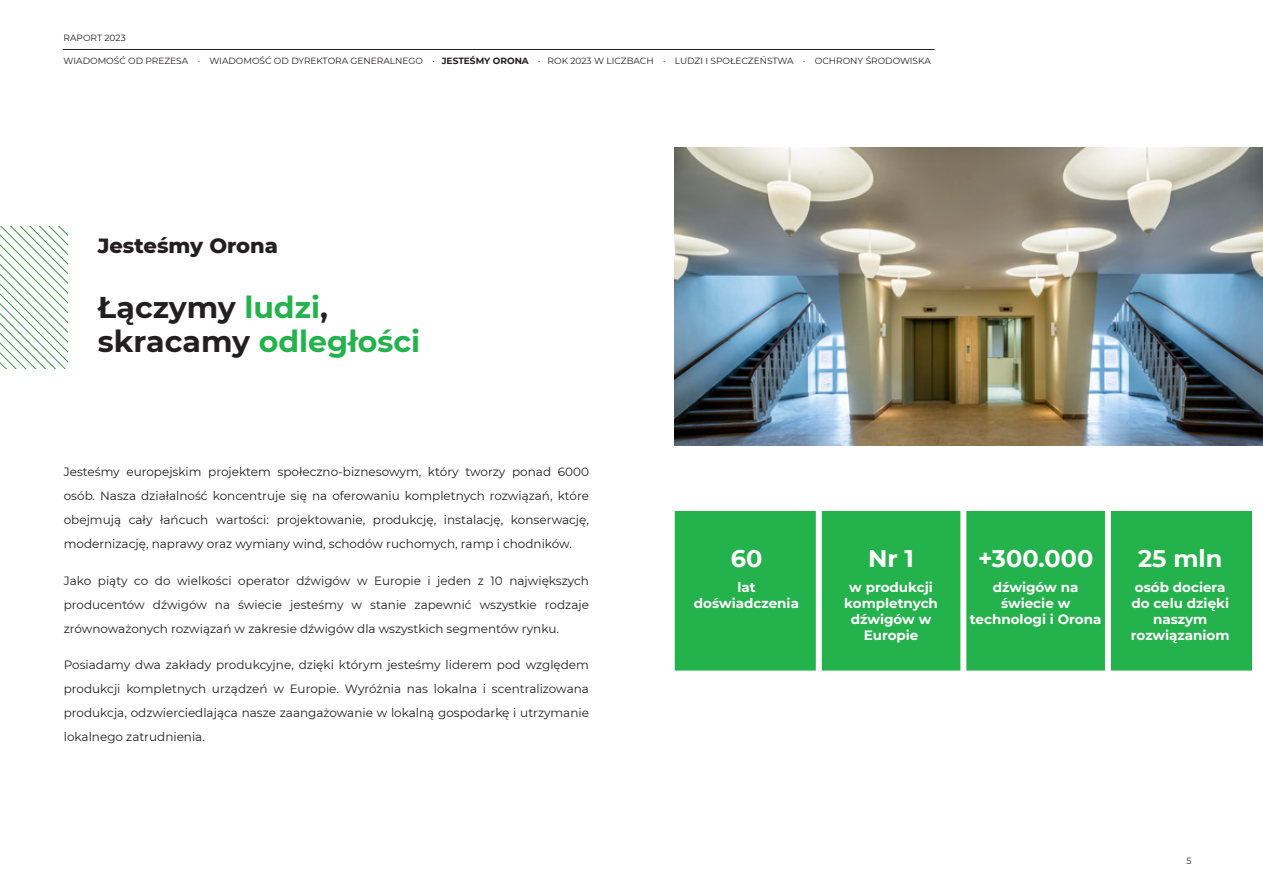
<style>
.page{position:relative;width:1263px;height:893px;background:#fff}
.page>*{position:absolute;margin:0;border:0;box-sizing:border-box;transform-origin:0 0}
.t1{font:700 30px "Montserrat";color:#23b24b}
.t2{font:700 30px "Montserrat";color:#231f20}
.t3{font:700 24px "Montserrat";color:#fff}
.t4{font:800 21px "Montserrat";color:#231f20}
.t5{font:700 13.5px/16.2px "Montserrat";color:#fff;text-align:center}
.t6{font:12px/24px "Montserrat";color:#231f20;text-align:justify}
.t7{font:9px "Montserrat";color:#231f20}
.s1{font-weight:700}
.s2{color:#23b24b}
.s3{color:#231f20}
</style>
<div class="page">
<img style="left:674px;top:148px;width:589px;height:297px">
<div style="left:675px;top:511px;width:577px;height:160px;background:#23b24b"></div>
<div style="left:816px;top:511px;width:6px;height:160px;background:#fff"></div>
<div style="left:960px;top:511px;width:6px;height:160px;background:#fff"></div>
<div style="left:1105px;top:511px;width:6px;height:160px;background:#fff"></div>
<svg style="left:0;top:227px;width:67px;height:142px"></svg>
<hr style="left:63px;top:49px;width:871px;height:1px;background:#231f20">
<p class="t7" style="left:64px;top:32px;width:64px">RAPORT 2023</p>
<p class="t7" style="left:64px;top:55px;width:869px">WIADOMOŚĆ OD PREZESA · WIADOMOŚĆ OD DYREKTORA GENERALNEGO · <span class="s1">JESTEŚMY ORONA</span> · ROK 2023 W LICZBACH · LUDZI I SPOŁECZEŃSTWA · OCHRONY ŚRODOWISKA</p>
<p class="t4" style="left:98px;top:230px;width:182px">Jesteśmy Orona</p>
<p class="t2" style="left:98px;top:286px;width:232px">Łączymy <span class="s2">ludzi</span>,</p>
<p class="t1" style="left:98px;top:320px;width:324px"><span class="s3">skracamy</span> odległości</p>
<p class="t6" style="left:64px;top:459px;width:527px">Jesteśmy europejskim projektem społeczno-biznesowym, który tworzy ponad 6000 osób. Nasza działalność koncentruje się na oferowaniu kompletnych rozwiązań, które obejmują cały łańcuch wartości: projektowanie, produkcję, instalację, konserwację, modernizację, naprawy oraz wymiany wind, schodów ruchomych, ramp i chodników.</p>
<p class="t6" style="left:64px;top:568px;width:527px">Jako piąty co do wielkości operator dźwigów w Europie i jeden z 10 największych producentów dźwigów na świecie jesteśmy w stanie zapewnić wszystkie rodzaje zrównoważonych rozwiązań w zakresie dźwigów dla wszystkich segmentów rynku.</p>
<p class="t6" style="left:64px;top:653px;width:527px">Posiadamy dwa zakłady produkcyjne, dzięki którym jesteśmy liderem pod względem produkcji kompletnych urządzeń w Europie. Wyróżnia nas lokalna i scentralizowana produkcja, odzwierciedlająca nasze zaangażowanie w lokalną gospodarkę i utrzymanie lokalnego zatrudnienia.</p>
<p class="t3" style="left:731px;top:541px;width:33px">60</p>
<p class="t5" style="left:737px;top:578px;width:20px">lat</p>
<p class="t5" style="left:694px;top:594px;width:107px">doświadczenia</p>
<p class="t3" style="left:868px;top:541px;width:47px">Nr 1</p>
<p class="t5" style="left:844px;top:578px;width:95px">w produkcji kompletnych dźwigów w<br>Europie</p>
<p class="t3" style="left:978px;top:541px;width:117px">+300.000</p>
<p class="t5" style="left:970px;top:578px;width:133px">dźwigów na świecie w technologi i Orona</p>
<p class="t3" style="left:1138px;top:541px;width:86px">25 mln</p>
<p class="t5" style="left:1131px;top:578px;width:100px">osób dociera do celu dzięki naszym rozwiązaniom</p>
<p class="t7" style="left:1186px;top:855px;width:7px">5</p>
</div>
